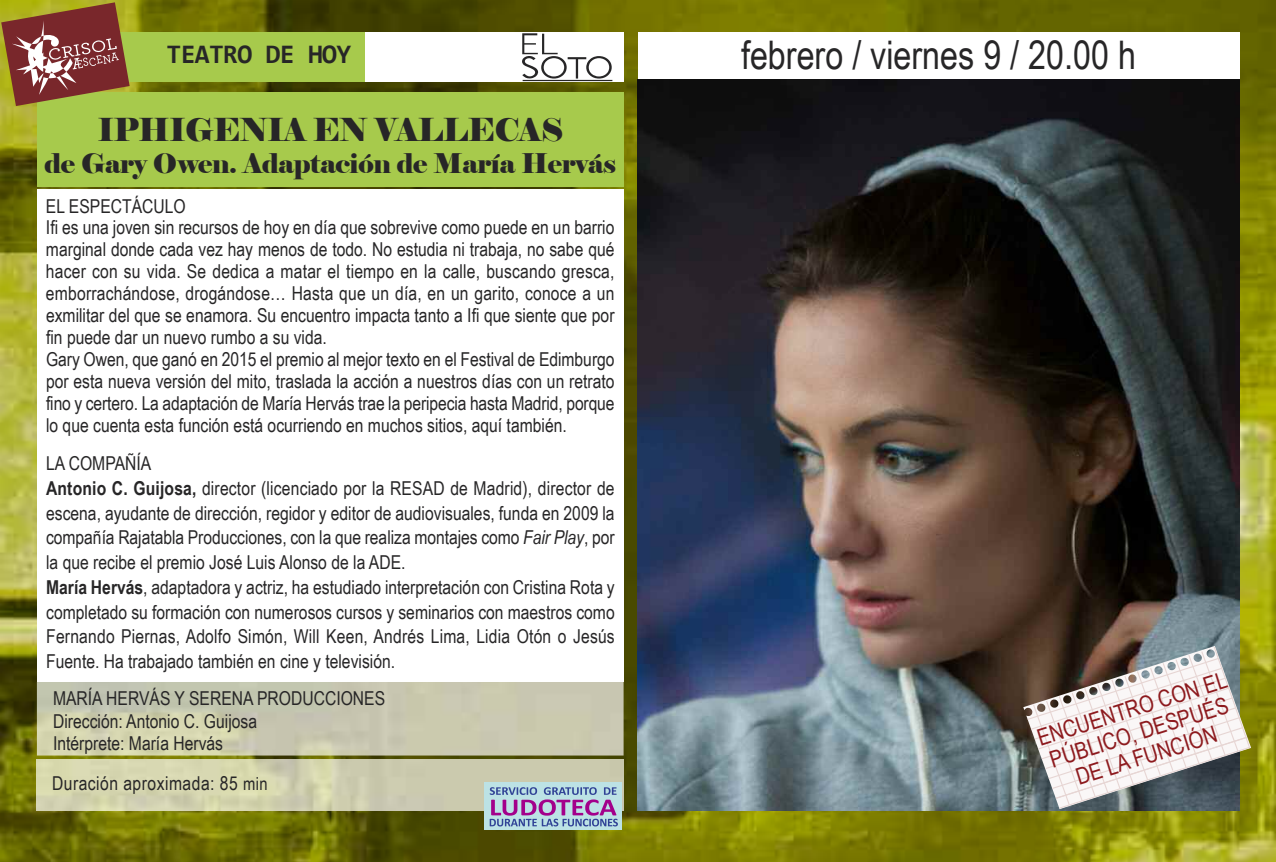
<style>
.page{position:relative;width:1276px;height:862px;background:#fff}
.page>*{position:absolute;margin:0;border:0;box-sizing:border-box;transform-origin:0 0}
.t1{font:39.38px "Arial Narrow";color:#272627}
.t2{font:31.5px "Elephant";letter-spacing:-.025em;color:#272627}
.t3{font:27px "Elephant";letter-spacing:-.015em;color:#272627}
.t4{font:700 27px "Consolas";letter-spacing:-.025em;color:#272627}
.t5{font:23.18px/24.5px "Arial Narrow";color:#8d1a1e;text-align:center}
.t6{font:19.12px/22.1px "Arial Narrow";color:#272627}
.t7{font:19.12px "Arial Narrow";letter-spacing:.025em;color:#272627}
.s1{font-weight:700}
.s2{font-style:italic}
.s3{font-size:18px}
</style>
<div class="page">
<img style="left:0;top:0;width:1276px;height:861px">
<div style="left:37px;top:189px;width:586px;height:492px;background:#fff"></div>
<img style="left:37px;top:681px;width:586px;height:74px">
<div style="left:638px;top:32px;width:601px;height:46px;background:#fff"></div>
<img style="left:37px;top:759px;width:586px;height:50px">
<img style="left:638px;top:80px;width:601px;height:729px">
<div style="left:37px;top:92px;width:586px;height:95px;background:#a7ca4c"></div>
<div style="left:37px;top:32px;width:586px;height:50px;background:#fff"></div>
<div style="left:485px;top:782px;width:137px;height:47px;background:#bce2e5"></div>
<svg style="left:490px;top:787px;width:128px;height:39px"></svg>
<svg style="left:522px;top:33px;width:90px;height:48px"></svg>
<div style="left:110px;top:32px;width:254px;height:50px;background:#a7ca4c"></div>
<svg style="left:1px;top:2px;width:129px;height:104px"></svg>
<svg style="left:1023px;top:645px;width:228px;height:164px"></svg>
<h3 class="t4" style="left:167px;top:43px;width:186px">TEATRO DE HOY</h3>
<h2 class="t2" style="left:97px;top:111px;width:467px">IPHIGENIA EN VALLECAS</h2>
<h3 class="t3" style="left:44px;top:147px;width:573px">de Gary Owen. Adaptación de María Hervás</h3>
<p class="t6" style="left:46px;top:194px;width:570px">EL ESPECTáCULO<br>Ifi es una joven sin recursos de hoy en día que sobrevive como puede en un barrio marginal donde cada vez hay menos de todo. No estudia ni trabaja, no sabe qué hacer con su vida. Se dedica a matar el tiempo en la calle, buscando gresca, emborrachándose, drogándose… Hasta que un día, en un garito, conoce a un exmilitar del que se enamora. Su encuentro impacta tanto a Ifi que siente que por fin puede dar un nuevo rumbo a su vida.<br>Gary Owen, que ganó en 2015 el premio al mejor texto en el Festival de Edimburgo por esta nueva versión del mito, traslada la acción a nuestros días con un retrato fino y certero. La adaptación de María Hervás trae la peripecia hasta Madrid, porque lo que cuenta esta función está ocurriendo en muchos sitios, aquí también.</p>
<p class="t6" style="left:46px;top:450px;width:570px;line-height:24.8px">LA COMPAÑíA<br><span class="s1">Antonio C. Guijosa,</span> director (licenciado por la RESAD de Madrid), director de escena, ayudante de dirección, regidor y editor de audiovisuales, funda en 2009 la compañía Rajatabla Producciones, con la que realiza montajes como <span class="s2">Fair Play</span>, por la que recibe el premio José Luis Alonso de la ADE.<br><span class="s1">María Hervás</span>, adaptadora y actriz, ha estudiado interpretación con Cristina Rota y completado su formación con numerosos cursos y seminarios con maestros como Fernando Piernas, Adolfo Simón, Will Keen, Andrés Lima, Lidia Otón o Jesús Fuente. Ha trabajado también en cine y televisión.</p>
<p class="t6" style="left:53px;top:686px;width:334px">MARíA HERváS y SERENA PRODUCCIONES<br>Dirección: Antonio C. Guijosa<br>Intérprete: María Hervás</p>
<p class="t7" style="left:52px;top:771px;width:217px">Duración aproximada: 85 <span class="s3">min</span></p>
<h1 class="t1" style="left:741px;top:32px;width:396px">febrero / viernes 9 / 20.00 h</h1>
<p class="t5" style="left:1034px;top:725px;width:199px;rotate:-17deg">ENCUENTRO CON EL<br>PÚBLICO, DESPUÉS<br>DE LA FUNCIÓN</p>
</div>
